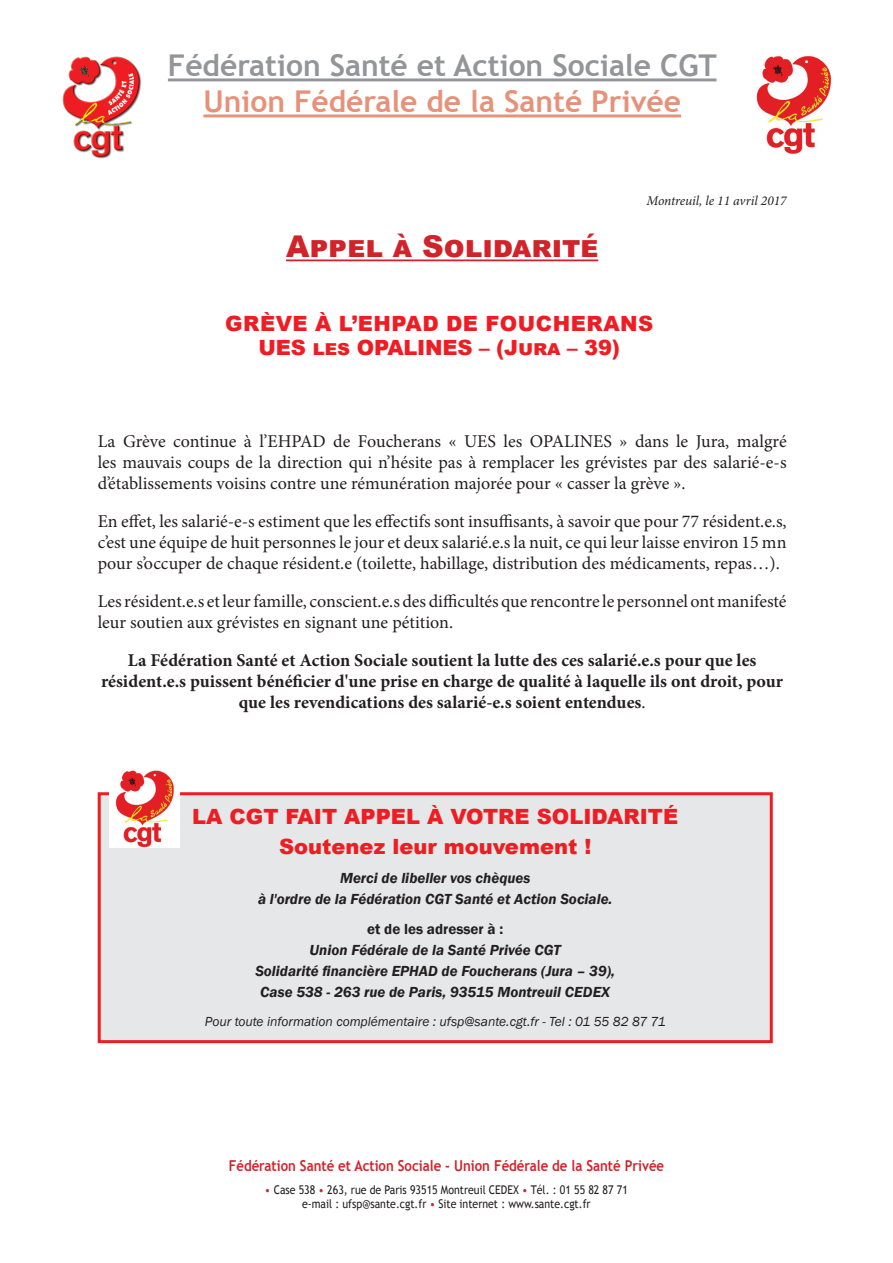
<style>
.page{position:relative;width:893px;height:1263px;background:#fff}
.page>*{position:absolute;margin:0;border:0;box-sizing:border-box;transform-origin:0 0}
.t1{font:700 30px "Trebuchet MS";color:#939598}
.t2{font:700 30px "Trebuchet MS";color:#e59279}
.t3{font:900 30px "Arial";color:#d1232a}
.titre{font:900 21px "Arial";color:#ee1d23}
.titre-2{font:900 21px "Arial";letter-spacing:.025em;color:#ee1d23}
.t4{font:18px/21px "Minion Pro";color:#231f20;text-align:justify}
.t5{font:700 18px/21px "Minion Pro";color:#231f20;text-align:center}
.t6{font:italic 600 15px/21px "Franklin Gothic";color:#231f20;text-align:center}
.t7{font:700 15px "Trebuchet MS";color:#d1232a;scale:.88 1}
.t8{font:italic 13.5px "Franklin Gothic";color:#231f20}
.t9{font:italic 13.5px "Minion Pro";letter-spacing:-.005em;color:#231f20}
.t10{font:12px "Trebuchet MS";color:#231f20;scale:.88 1}
.s1{font-weight:400}
.s2{font-style:normal}
.s3{color:#d1232a}
</style>
<div class="page">
<hr style="left:286px;top:259px;width:312px;height:2px;background:#d1232a">
<hr style="left:168px;top:78px;width:548px;height:3px;background:#939598">
<hr style="left:203px;top:114px;width:478px;height:3px;background:#e59279">
<img style="left:62px;top:56px;width:80px;height:103px">
<img style="left:756px;top:56px;width:76px;height:98px">
<div style="left:99px;top:794px;width:672px;height:248px;background:#e6e7e9"></div>
<div style="left:98px;top:792px;width:675px;height:251px;border:3px solid #ee1d23"></div>
<img style="left:110px;top:770px;width:70px;height:77px">
<p class="t1" style="left:168px;top:47px;width:551px">Fédération Santé et Action Sociale CGT</p>
<p class="t2" style="left:203px;top:83px;width:479px">Union Fédérale de la Santé Privée</p>
<p class="t3" style="left:286px;top:224px;width:314px">Appel à Solidarité</p>
<p class="t9" style="left:647px;top:192px;width:142px">Montreuil, le 11 avril 2017</p>
<p class="titre-2" style="left:225px;top:308px;width:430px">GRÈVE À L’EHPAD DE FOUCHERANS</p>
<p class="titre" style="left:259px;top:332px;width:363px">UES les OPALINES – (Jura – 39)</p>
<p class="t4" style="left:98px;top:431px;width:690px">La Grève continue à l’EHPAD de Foucherans « UES les OPALINES » dans le Jura, malgré les mauvais coups de la direction qui n’hésite pas à remplacer les grévistes par des salarié-e-s d’établissements voisins contre une rémunération majorée pour « casser la grève ».</p>
<p class="t4" style="left:98px;top:511px;width:690px">En effet, les salarié-e-s estiment que les effectifs sont insuffisants, à savoir que pour 77 résident.e.s, c’est une équipe de huit personnes le jour et deux salarié.e.s la nuit, ce qui leur laisse environ 15 mn pour s’occuper de chaque résident.e (toilette, habillage, distribution des médicaments, repas…).</p>
<p class="t4" style="left:98px;top:591px;width:690px">Les résident.e.s et leur famille, conscient.e.s des difficultés que rencontre le personnel ont manifesté leur soutien aux grévistes en signant une pétition.</p>
<p class="t5" style="left:101px;top:649px;width:684px">La Fédération Santé et Action Sociale soutient la lutte des ces salarié.e.s pour que les résident.e.s puissent bénéficier d'une prise en charge de qualité à laquelle ils ont droit, pour que les revendications des salarié-e.s soient entendues<span class="s1">.</span></p>
<p class="titre" style="left:192px;top:801px;width:487px">LA CGT FAIT APPEL À VOTRE SOLIDARITÉ</p>
<p class="titre" style="left:279px;top:831px;width:314px">Soutenez leur mouvement !</p>
<p class="t6" style="left:258px;top:868px;width:356px">Merci de libeller vos chèques<br>à l'ordre de la Fédération CGT Santé et Action Sociale.</p>
<p class="t6" style="left:255px;top:918px;width:361px"><span class="s2">et de les adresser à :<br></span>Union Fédérale de la Santé Privée CGT<br>Solidarité financière EPHAD de Foucherans (Jura – 39), Case 538 - 263 rue de Paris, 93515 Montreuil CEDEX</p>
<p class="t8" style="left:205px;top:1013px;width:462px">Pour toute information complémentaire : ufsp@sante.cgt.fr - Tel : 01 55 82 87 71</p>
<p class="t7" style="left:229px;top:1156px;width:496px">Fédération Santé et Action Sociale - Union Fédérale de la Santé Privée</p>
<p class="t10" style="left:265px;top:1182px;width:414px"><span class="s3">•</span> Case 538 <span class="s3">•</span> 263, rue de Paris 93515 Montreuil CEDEX <span class="s3">•</span> Tél. : 01 55 82 87 71</p>
<p class="t10" style="left:302px;top:1196px;width:329px">e-mail : ufsp@sante.cgt.fr <span class="s3">•</span> Site internet : www.sante.cgt.fr</p>
</div>
